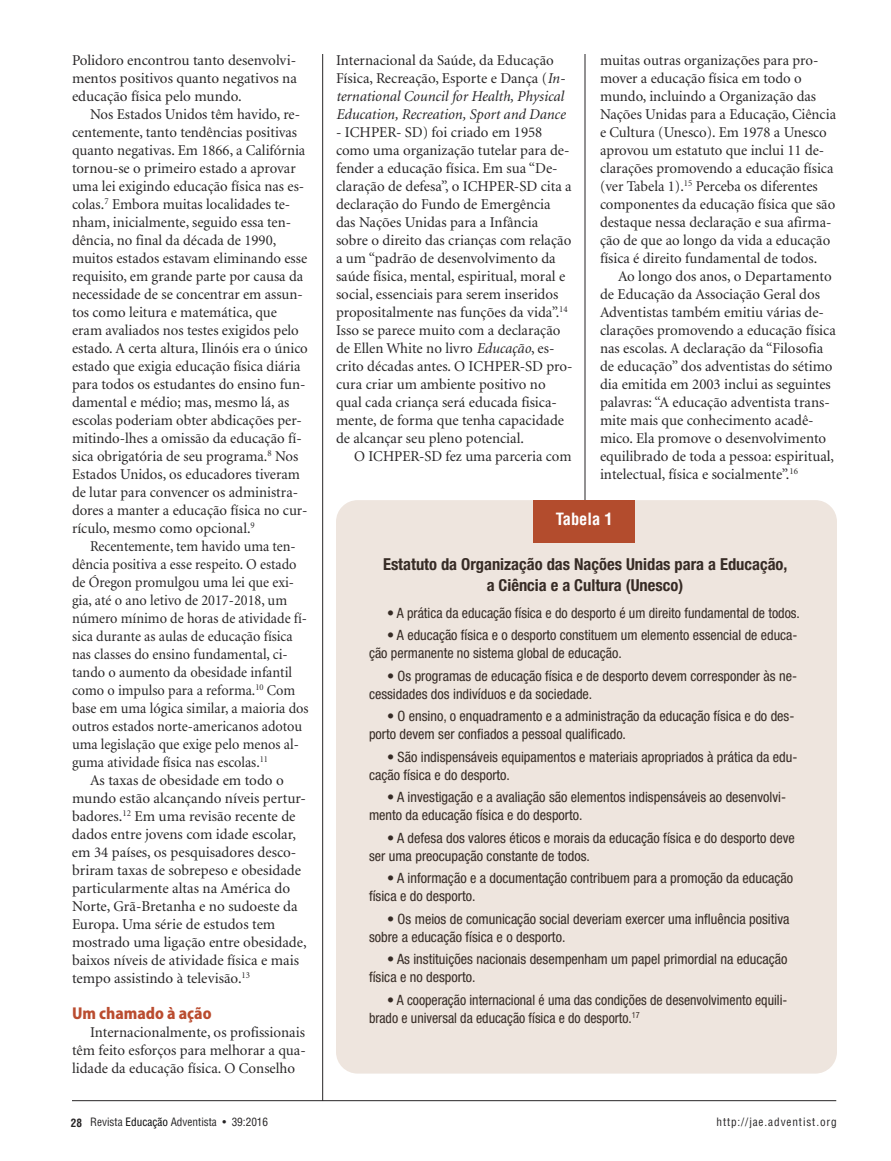
<style>
.page{position:relative;width:891px;height:1161px;background:#fff}
.page>*{position:absolute;margin:0;border:0;box-sizing:border-box;transform-origin:0 0}
.t1{font:700 condensed 16.5px/21px "Helvetica Neue";color:#272526;text-align:center}
.t2{font:700 condensed 16.5px "Helvetica";color:#fff}
.t3{font:15px/18px "Minion";color:#272526}
.t4{font:15px "Minion";color:#272526;scale:.95 1}
.t5{font:italic 15px/18px "Minion";color:#272526}
.t6{font:800 15px "Koz Go Pro";color:#ba4c2f}
.t7{font:condensed 14.25px/18px "Helvetica Neue";color:#272526}
.t8{font:condensed 11.25px "Helvetica";color:#272526}
.t9{font:condensed 11.25px "Helvetica";letter-spacing:.08em;color:#272526}
.s1{font-style:normal}
.s2{font-style:italic}
.s3{font-weight:700}
.s4{color:#000}
</style>
<div class="page">
<hr style="left:322px;top:54px;width:1px;height:1047px;background:#272526">
<hr style="left:72px;top:1100px;width:764px;height:1px;background:#272526">
<hr style="left:585px;top:54px;width:1px;height:450px;background:#272526">
<div style="left:336px;top:500px;width:501px;height:574px;background:#eee5de;border-radius:22px"></div>
<p class="t3" style="left:72px;top:52px;width:227px;text-align:justify">Polidoro encontrou tanto desenvolvi&shy;mentos positivos quanto negativos na educação física pelo mundo.</p>
<p class="t3" style="left:72px;top:106px;width:237px;text-indent:18px">Nos Estados Unidos têm havido, re&shy;centemente, tanto tendências positivas quanto negativas. Em 1866, a Califórnia tornou-se o primeiro estado a aprovar uma lei exigindo educação física nas es&shy;colas.<sup>7</sup> Embora muitas localidades te&shy;nham, inicialmente, seguido essa ten&shy;dência, no final da década de 1990, muitos estados estavam eliminando esse requisito, em grande parte por causa da necessidade de se concentrar em assun&shy;tos como leitura e matemática, que eram avaliados nos testes exigidos pelo estado. A certa altura, Ilinóis era o único estado que exigia educação física diária para todos os estudantes do ensino fun&shy;damental e médio; mas, mesmo lá, as escolas poderiam obter abdicações per&shy;mitindo-lhes a omissão da educação fí&shy;sica obrigatória de seu programa.<sup>8</sup> Nos Estados Unidos, os educadores tiveram de lutar para convencer os administra&shy;dores a manter a educação física no cur&shy;rículo, mesmo como opcional.<sup>9</sup></p>
<p class="t4" style="left:90px;top:540px;width:218px">Recentemente, tem havido uma ten-</p>
<p class="t4" style="left:72px;top:558px;width:238px">dência positiva a esse respeito. O estado</p>
<p class="t4" style="left:72px;top:576px;width:235px">de Óregon promulgou uma lei que exi-</p>
<p class="t4" style="left:72px;top:594px;width:228px">gia, até o ano letivo de 2017-2018, um</p>
<p class="t4" style="left:72px;top:612px;width:249px">número mínimo de horas de atividade fí-</p>
<p class="t4" style="left:72px;top:630px;width:234px">sica durante as aulas de educação física</p>
<p class="t4" style="left:72px;top:648px;width:229px">nas classes do ensino fundamental, ci-</p>
<p class="t4" style="left:72px;top:666px;width:233px">tando o aumento da obesidade infantil</p>
<p class="t4" style="left:72px;top:684px;width:236px">como o impulso para a reforma.<sup>10</sup> Com</p>
<p class="t4" style="left:72px;top:702px;width:251px">base em uma lógica similar, a maioria dos</p>
<p class="t4" style="left:72px;top:720px;width:244px">outros estados norte-americanos adotou</p>
<p class="t4" style="left:72px;top:738px;width:240px">uma legislação que exige pelo menos al-</p>
<p class="t4" style="left:72px;top:756px;width:208px">guma atividade física nas escolas.<sup>11</sup></p>
<p class="t3" style="left:90px;top:772px;width:195px">As taxas de obesidade em todo o</p>
<p class="t3" style="left:72px;top:790px;width:236px">mundo estão alcançando níveis pertur-</p>
<p class="t3" style="left:72px;top:808px;width:225px">badores.<sup>12</sup> Em uma revisão recente de</p>
<p class="t3" style="left:72px;top:826px;width:226px">dados entre jovens com idade escolar,</p>
<p class="t3" style="left:72px;top:844px;width:226px">em 34 países, os pesquisadores desco-</p>
<p class="t3" style="left:72px;top:862px;width:231px">briram taxas de sobrepeso e obesidade</p>
<p class="t3" style="left:72px;top:880px;width:220px">particularmente altas na América do</p>
<p class="t3" style="left:72px;top:898px;width:227px">Norte, Grã-Bretanha e no sudoeste da</p>
<p class="t3" style="left:72px;top:916px;width:205px">Europa. Uma série de estudos tem</p>
<p class="t3" style="left:72px;top:934px;width:236px">mostrado uma ligação entre obesidade,</p>
<p class="t3" style="left:72px;top:952px;width:229px">baixos níveis de atividade física e mais</p>
<p class="t3" style="left:72px;top:970px;width:180px">tempo assistindo à televisão.<sup>13</sup></p>
<p class="t6" style="left:72px;top:1003px;width:141px">Um chamado à ação</p>
<p class="t3" style="left:72px;top:1024px;width:235px;text-align:justify;text-indent:18px">Internacionalmente, os profissionais têm feito esforços para melhorar a qua&shy;lidade da educação física. O Conselho</p>
<p class="t5" style="left:336px;top:52px;width:231px"><span class="s1">Internacional da Saúde, da Educação Física, Recreação, Esporte e Dança (</span>In&shy;ternational Council for Health, Physical Education, Recreation, Sport and Dance</p>
<p class="t3" style="left:336px;top:124px;width:238px">- ICHPER- SD) foi criado em 1958 como uma organização tutelar para de&shy;fender a educação física. Em sua “De&shy;claração de defesa”, o ICHPER-SD cita a declaração do Fundo de Emergência das Nações Unidas para a Infância sobre o direito das crianças com relação a um “padrão de desenvolvimento da saúde física, mental, espiritual, moral e social, essenciais para serem inseridos propositalmente nas funções da vida”.<sup>14<br></sup>Isso se parece muito com a declaração de Ellen White no livro <span class="s2">Educação</span>, es&shy;crito décadas antes. O ICHPER-SD pro&shy;cura criar um ambiente positivo no qual cada criança será educada fisica&shy;mente, de forma que tenha capacidade de alcançar seu pleno potencial.</p>
<p class="t3" style="left:354px;top:448px;width:219px">O ICHPER-SD fez uma parceria com</p>
<p class="t3" style="left:600px;top:52px;width:238px">muitas outras organizações para pro&shy;mover a educação física em todo o mundo, incluindo a Organização das Nações Unidas para a Educação, Ciência e Cultura (Unesco). Em 1978 a Unesco aprovou um estatuto que inclui 11 de&shy;clarações promovendo a educação física (ver Tabela 1).<sup>15</sup> Perceba os diferentes componentes da educação física que são destaque nessa declaração e sua afirma&shy;ção de que ao longo da vida a educação física é direito fundamental de todos.</p>
<p class="t3" style="left:600px;top:268px;width:237px;text-indent:18px">Ao longo dos anos, o Departamento de Educação da Associação Geral dos Adventistas também emitiu várias de&shy;clarações promovendo a educação física nas escolas. A declaração da “Filosofia de educação” dos adventistas do sétimo dia emitida em 2003 inclui as seguintes palavras: “A educação adventista trans&shy;mite mais que conhecimento acadê&shy;mico. Ela promove o desenvolvimento equilibrado de toda a pessoa: espiritual, intelectual, física e socialmente”.<sup>16</sup></p>
<p class="t2" style="left:556px;top:513px;width:58px">Tabela 1</p>
<p class="t1" style="left:383px;top:555px;width:406px">Estatuto da Organização das Nações Unidas para a Educação, a Ciência e a Cultura (Unesco)</p>
<p class="t7" style="left:387px;top:605px;width:414px">• A prática da educação física e do desporto é um direito fundamental de todos.</p>
<p class="t7" style="left:369px;top:628px;width:430px;text-indent:18px">• A educação física e o desporto constituem um elemento essencial de educa&shy;ção permanente no sistema global de educação.</p>
<p class="t7" style="left:369px;top:668px;width:430px;text-indent:18px">• Os programas de educação física e de desporto devem corresponder às ne&shy;cessidades dos indivíduos e da sociedade.</p>
<p class="t7" style="left:369px;top:709px;width:427px;text-indent:18px">• O ensino, o enquadramento e a administração da educação física e do des&shy;porto devem ser confiados a pessoal qualificado.</p>
<p class="t7" style="left:369px;top:749px;width:430px;text-indent:18px">• São indispensáveis equipamentos e materiais apropriados à prática da edu&shy;cação física e do desporto.</p>
<p class="t7" style="left:369px;top:790px;width:419px;text-indent:18px">• A investigação e a avaliação são elementos indispensáveis ao desenvolvi&shy;mento da educação física e do desporto.</p>
<p class="t7" style="left:369px;top:830px;width:427px;text-indent:18px">• A defesa dos valores éticos e morais da educação física e do desporto deve ser uma preocupação constante de todos.</p>
<p class="t7" style="left:369px;top:871px;width:426px;text-indent:18px">• A informação e a documentação contribuem para a promoção da educação física e do desporto.</p>
<p class="t7" style="left:369px;top:911px;width:422px;text-indent:18px">• Os meios de comunicação social deveriam exercer uma influência positiva sobre a educação física e o desporto.</p>
<p class="t7" style="left:369px;top:952px;width:420px;text-indent:18px">• As instituições nacionais desempenham um papel primordial na educação física e no desporto.</p>
<p class="t7" style="left:369px;top:992px;width:420px;text-indent:18px">• A cooperação internacional é uma das condições de desenvolvimento equili&shy;brado e universal da educação física e do desporto.<sup>17</sup></p>
<p class="t8" style="left:71px;top:1118px;width:199px"><span class="s3">28</span> Revista <span class="s4">Educação</span> Adventista • 39:2016</p>
<p class="t9" style="left:716px;top:1118px;width:122px">http://jae.adventist.org</p>
</div>
